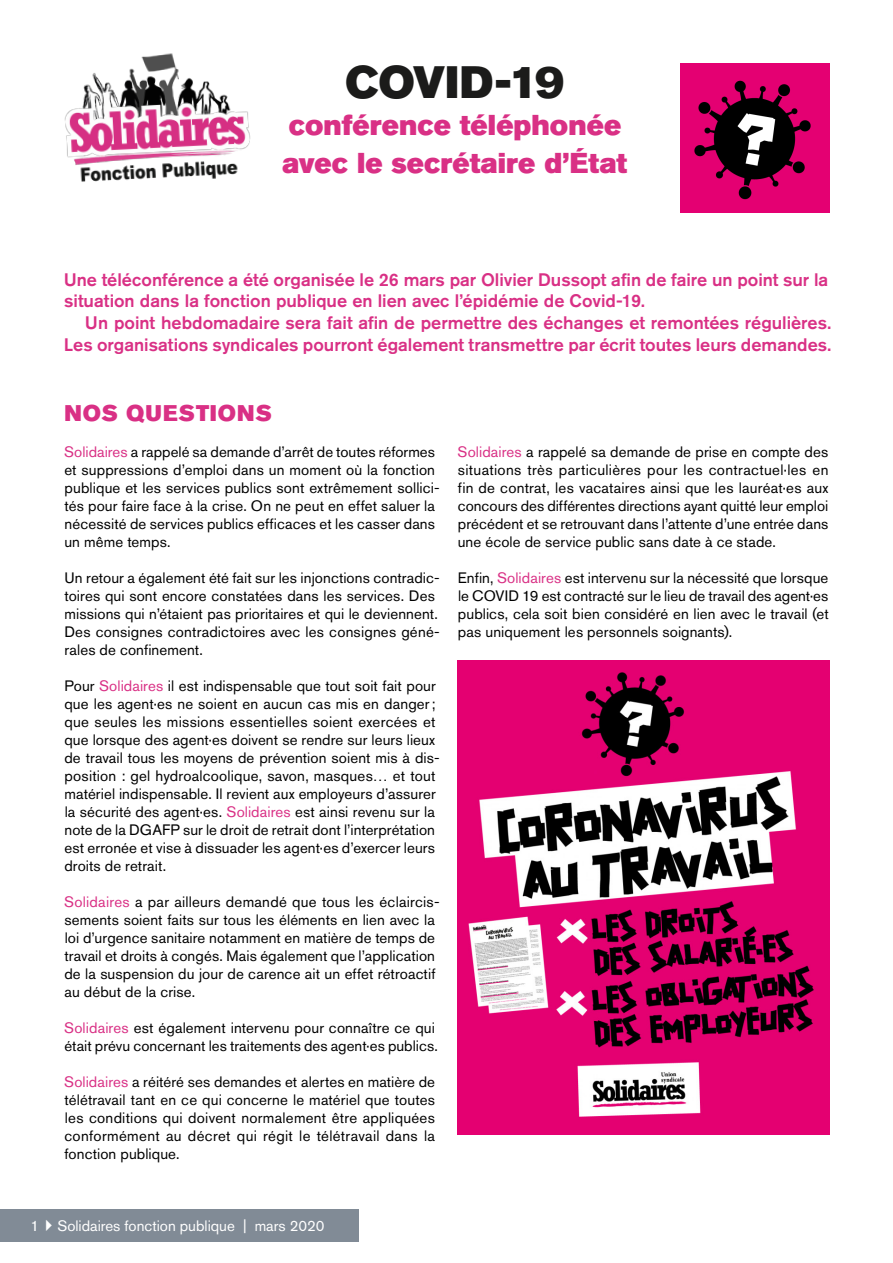
<style>
.page{position:relative;width:893px;height:1263px;background:#fff}
.page>*{position:absolute;margin:0;border:0;box-sizing:border-box;transform-origin:0 0}
.t1{font:45px "Akzidenz Grotesk Std Super";letter-spacing:-.01em;color:#1b1b1a}
.t2{font:28.5px/37.5px "Akzidenz Grotesk Std Super";color:#d93085}
.t3{font:22.5px "Akzidenz Grotesk Std Super";letter-spacing:.04em;color:#d93085}
.t4{font:500 18px/21.6px "Akzidenz Grotesk Std";color:#d93085}
.t5{font:15px/18px "Akzidenz Grotesk Std";letter-spacing:.01em;color:#000}
.t6{font:15px "Akzidenz Grotesk Std";color:#fff}
.s1{color:#d93085}
</style>
<div class="page">
<div style="left:0;top:1209px;width:358px;height:33px;background:#818b96"></div>
<hr style="left:462px;top:1262px;width:248px;height:1px;background:#000">
<img style="left:64px;top:53px;width:187px;height:129px">
<img style="left:457px;top:661px;width:372px;height:473px">
<img style="left:680px;top:64px;width:149px;height:148px">
<h1 class="t1" style="left:345px;top:56px;width:221px">COVID-19</h1>
<h2 class="t2" style="left:282px;top:106px;width:346px">conférence téléphonée avec le secrétaire d’État</h2>
<p class="t4" style="left:64px;top:268px;width:766px">Une téléconférence a été organisée le 26 mars par Olivier Dussopt afin de faire un point sur la situation dans la fonction publique en lien avec l’épidémie de Covid-19.</p>
<p class="t4" style="left:64px;top:312px;width:769px;text-align:right">Un point hebdomadaire sera fait afin de permettre des échanges et remontées régulières.<br>Les organisations syndicales pourront également transmettre par écrit toutes leurs demandes.</p>
<h3 class="t3" style="left:65px;top:400px;width:209px">NOS QUESTIONS</h3>
<p class="t5" style="left:64px;top:442px;width:377px"><span class="s1">Solidaires</span> a rappelé sa demande d’arrêt de toutes réformes et suppressions d’emploi dans un moment où la fonction publique et les services publics sont extrêmement sollici&shy;tés pour faire face à la crise. On ne peut en effet saluer la nécessité de services publics efficaces et les casser dans un même temps.</p>
<p class="t5" style="left:64px;top:568px;width:377px">Un retour a également été fait sur les injonctions contradic&shy;toires qui sont encore constatées dans les services. Des missions qui n’étaient pas prioritaires et qui le deviennent.<br>Des consignes contradictoires avec les consignes géné&shy;rales de confinement.</p>
<p class="t5" style="left:64px;top:676px;width:377px">Pour <span class="s1">Solidaires</span> il est indispensable que tout soit fait pour que les agent·es ne soient en aucun cas mis en danger; que seules les missions essentielles soient exercées et que lorsque des agent·es doivent se rendre sur leurs lieux de travail tous les moyens de prévention soient mis à dis&shy;position : gel hydroalcoolique, savon, masques… et tout matériel indispensable. Il revient aux employeurs d’assurer la sécurité des agent·es. <span class="s1">Solidaires</span> est ainsi revenu sur la note de la DGAFP sur le droit de retrait dont l’interprétation est erronée et vise à dissuader les agent·es d’exercer leurs droits de retrait.</p>
<p class="t5" style="left:64px;top:892px;width:377px"><span class="s1">Solidaires</span> a par ailleurs demandé que tous les éclaircis&shy;sements soient faits sur tous les éléments en lien avec la loi d’urgence sanitaire notamment en matière de temps de travail et droits à congés. Mais également que l’application de la suspension du jour de carence ait un effet rétroactif au début de la crise.</p>
<p class="t5" style="left:64px;top:1018px;width:375px"><span class="s1">Solidaires</span> est également intervenu pour connaître ce qui était prévu concernant les traitements des agent·es publics.</p>
<p class="t5" style="left:64px;top:1072px;width:372px;text-align:justify"><span class="s1">Solidaires</span> a réitéré ses demandes et alertes en matière de télétravail tant en ce qui concerne le matériel que toutes les conditions qui doivent normalement être appliquées conformément au décret qui régit le télétravail dans la fonction publique.</p>
<p class="t5" style="left:458px;top:442px;width:372px;text-align:justify"><span class="s1">Solidaires</span> a rappelé sa demande de prise en compte des situations très particulières pour les contractuel·les en fin de contrat, les vacataires ainsi que les lauréat·es aux concours des différentes directions ayant quitté leur emploi précédent et se retrouvant dans l’attente d’une entrée dans une école de service public sans date à ce stade.</p>
<p class="t5" style="left:458px;top:568px;width:373px;text-align:justify">Enfin, <span class="s1">Solidaires</span> est intervenu sur la nécessité que lorsque le COVID 19 est contracté sur le lieu de travail des agent·es publics, cela soit bien considéré en lien avec le travail (et pas uniquement les personnels soignants).</p>
<p class="t6" style="left:31px;top:1217px;width:296px">1✔Solidaires fonction publique | mars 2020</p>
</div>
